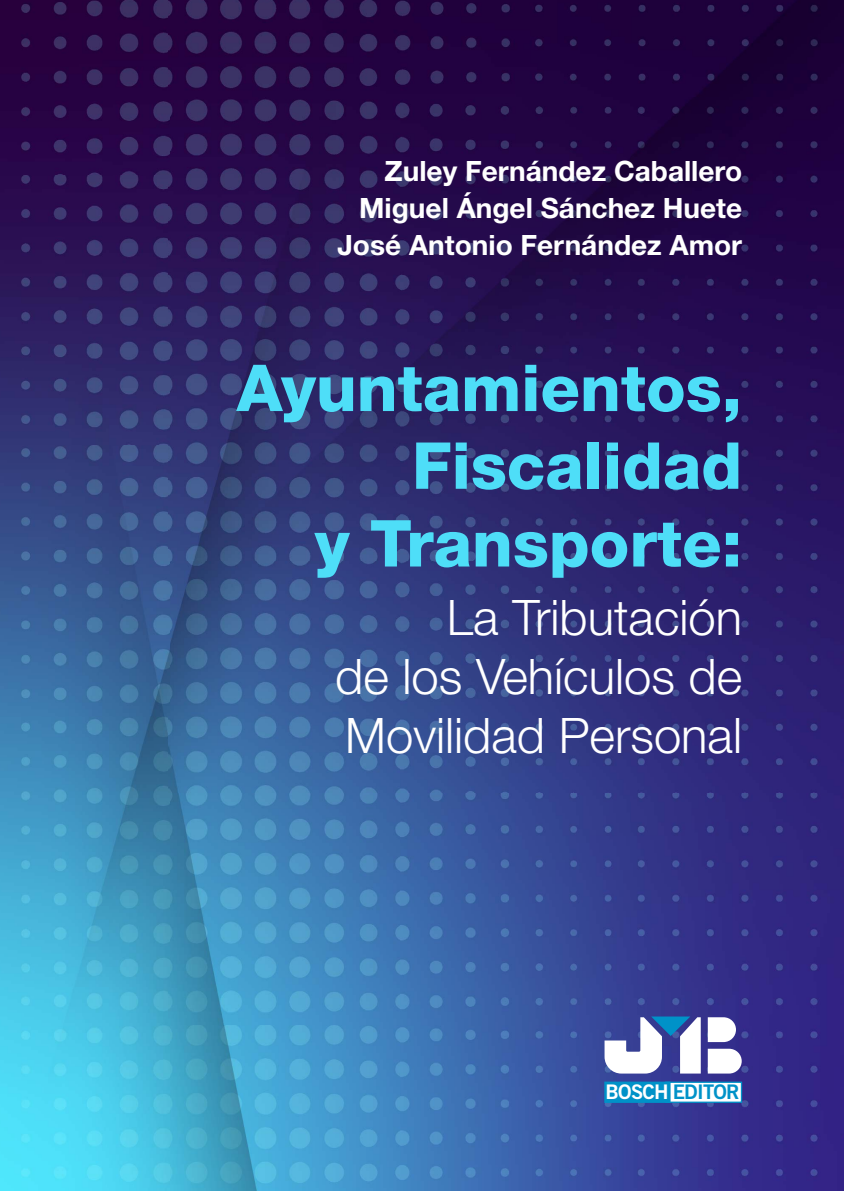
<style>
.page{position:relative;width:844px;height:1191px;background:#fff}
.page>*{position:absolute;margin:0;border:0;box-sizing:border-box;transform-origin:0 0}
.t1{font:800 64.75px/77.7px "Helvetica Neue LT Std";color:#4edef8;text-align:right}
.t2{font:300 49px/58.8px "Helvetica Neue LT Std";color:#fff;text-align:justify}
.t3{font:700 28px/36.8px "Helvetica Neue LT Std";color:#fff;text-align:right}
.t4{font:20.12px "Trade Gothic LT Std Bd 2";letter-spacing:-.035em;color:#0092c8}
.s1{color:#fff}
</style>
<div class="page">
<img style="left:0;top:0;width:843px;height:1191px">
<svg style="left:603px;top:1014px;width:139px;height:60px"></svg>
<div style="left:665px;top:1082px;width:76px;height:20px;background:#fff"></div>
<div style="left:665px;top:1081px;width:77px;height:21px;border:1px solid #0092c8"></div>
<div style="left:604px;top:1082px;width:65px;height:20px;background:#0092c8"></div>
<div style="left:604px;top:1081px;width:66px;height:21px;border:1px solid #0092c8"></div>
<p class="t3" style="left:337px;top:152px;width:406px">Zuley Fernández Caballero<br>Miguel Ángel Sánchez Huete<br>José Antonio Fernández Amor</p>
<h1 class="t1" style="left:237px;top:349px;width:507px">Ayuntamientos,<br>Fiscalidad<br>y Transporte:</h1>
<h2 class="t2" style="left:335px;top:587px;width:408px;text-indent:112px">La Tributación de los Vehículos de Movilidad Personal</h2>
<p class="t4" style="left:605px;top:1079px;width:135px"><span class="s1">BOSCH</span> EDITOR</p>
</div>
